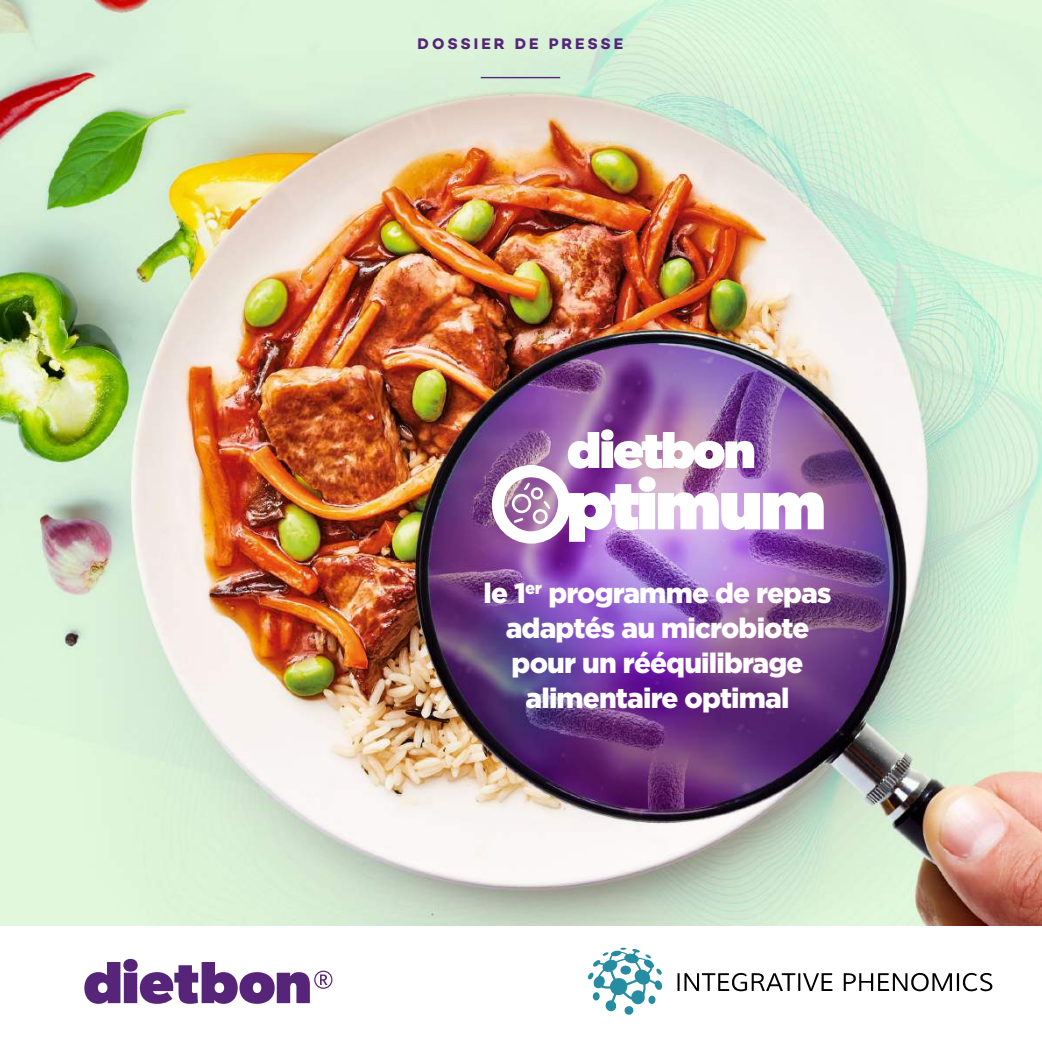
<style>
.page{position:relative;width:1042px;height:1042px;background:#fff}
.page>*{position:absolute;margin:0;border:0;box-sizing:border-box;transform-origin:0 0}
.t1{font:700 71.23px "Gibson";letter-spacing:-.04em;color:#fff}
.t2{font:700 51.98px "Gibson";letter-spacing:-.04em;color:#fff}
.t3{font:900 28px/35px "Gotham";letter-spacing:-.03em;color:#fff;text-align:center}
.t4{font:700 15.4px "Campton";letter-spacing:.195em;color:#562479}
</style>
<div class="page">
<img style="left:0;top:0;width:1042px;height:925px">
<hr style="left:481px;top:77px;width:79px;height:1px;background:#562479">
<svg style="left:84px;top:959px;width:248px;height:45px"></svg>
<svg style="left:844px;top:973px;width:148px;height:18px"></svg>
<svg style="left:677px;top:973px;width:155px;height:18px"></svg>
<svg style="left:588px;top:947px;width:74px;height:68px"></svg>
<svg style="left:495px;top:461px;width:74px;height:86px"></svg>
<p class="t4" style="left:418px;top:34px;width:207px">DOSSIER DE PRESSE</p>
<h2 class="t2" style="left:567px;top:419px;width:191px">dietbon</h2>
<h1 class="t1" style="left:566px;top:462px;width:262px">ptimum</h1>
<p class="t3" style="left:483px;top:575px;width:349px">le 1<sup>er</sup> programme de repas adaptés au microbiote pour un rééquilibrage</p>
<p class="t3" style="left:525px;top:680px;width:265px">alimentaire optimal</p>
</div>
